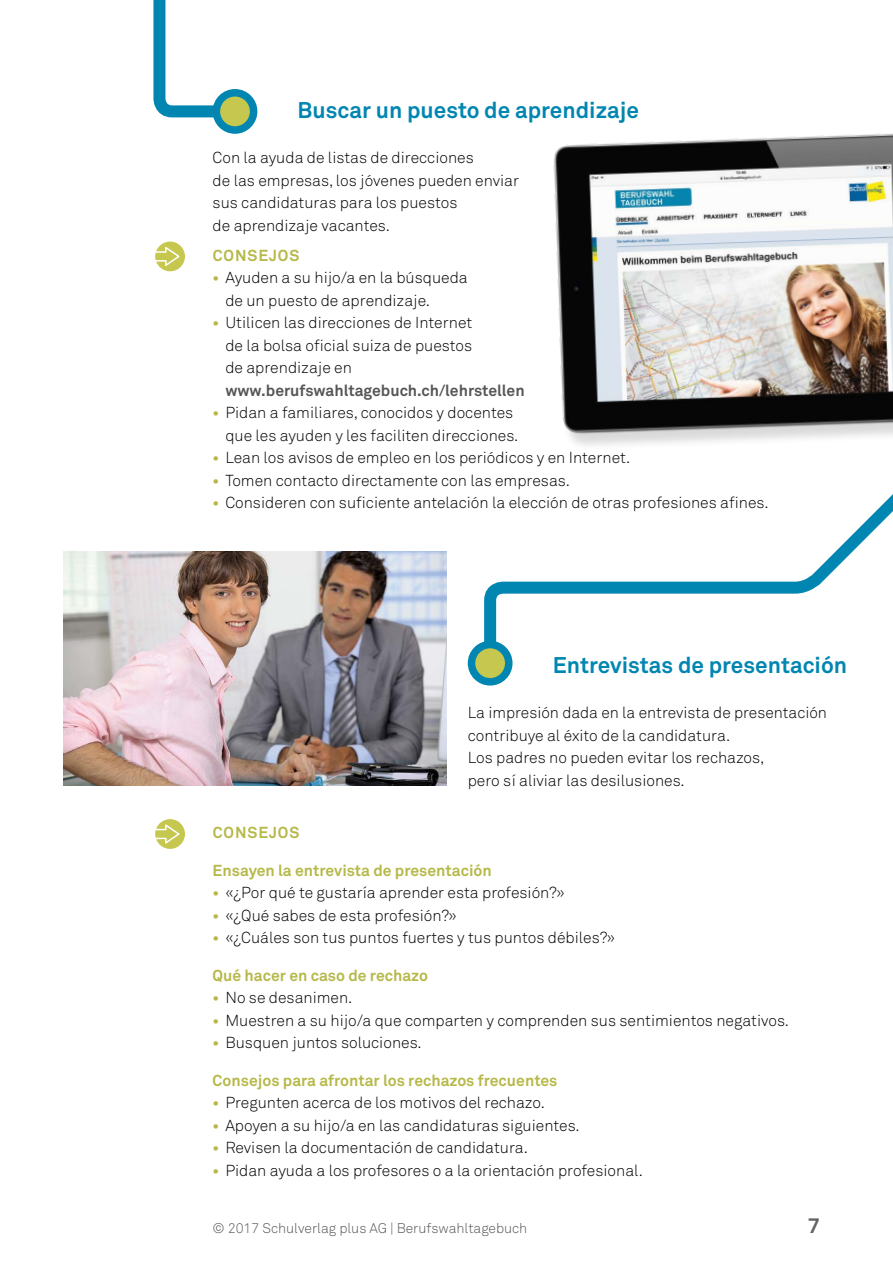
<style>
.page{position:relative;width:893px;height:1263px;background:#fff}
.page>*{position:absolute;margin:0;border:0;box-sizing:border-box;transform-origin:0 0}
.t1{font:700 22.5px "Akkurat Pro";color:#0086b1}
.t2{font:700 21px "Akkurat Pro";color:#636362}
.t3{font:300 15.75px/22.5px "Akkurat Pro";color:#000}
.t4{font:700 15.75px "Akkurat Pro";color:#b6b949}
.t5{font:700 15.75px "Akkurat Pro";color:#565656}
.t6{font:700 15.75px "Akkurat Pro";letter-spacing:.06em;color:#b6b949}
.t7{font:300 13.8px "Akkurat Pro";color:#565656}
.s1{font-weight:700;color:#b6b949}
</style>
<div class="page">
<div style="left:554px;top:137px;width:339px;height:315px;background:#000;opacity:.15"></div>
<img style="left:553px;top:133px;width:340px;height:306px">
<svg style="left:153px;top:0;width:101px;height:123px"></svg>
<div style="left:216px;top:93px;width:38px;height:37px;background:#c5c74e;border-radius:50%"></div>
<div style="left:213px;top:89px;width:44px;height:45px;border:8px solid #0086b1;border-radius:50%"></div>
<img style="left:64px;top:552px;width:382px;height:233px">
<svg style="left:479px;top:494px;width:414px;height:188px"></svg>
<div style="left:471px;top:644px;width:38px;height:38px;background:#c5c74e;border-radius:50%"></div>
<div style="left:468px;top:641px;width:44px;height:44px;border:8px solid #0086b1;border-radius:50%"></div>
<svg style="left:155px;top:242px;width:30px;height:29px"></svg>
<svg style="left:155px;top:819px;width:30px;height:30px"></svg>
<h1 class="t1" style="left:298px;top:96px;width:343px">Buscar un puesto de aprendizaje</h1>
<p class="t3" style="left:213px;top:146px;width:308px">Con la ayuda de listas de direcciones<br>de las empresas, los jóvenes pueden enviar sus candidaturas para los puestos<br>de aprendizaje vacantes.</p>
<p class="t6" style="left:213px;top:245px;width:88px">CONSEJOS</p>
<p class="t3" style="left:225px;top:266px;width:244px;text-indent:-13px"><span class="s1">•</span> Ayuden a su hijo/a en la búsqueda de un puesto de aprendizaje.</p>
<p class="t3" style="left:225px;top:311px;width:248px;text-align:justify;text-indent:-13px"><span class="s1">•</span> Utilicen las direcciones de Internet de la bolsa oficial suiza de puestos de aprendizaje en</p>
<p class="t5" style="left:225px;top:380px;width:301px">www.berufswahltagebuch.ch/lehrstellen</p>
<p class="t3" style="left:225px;top:401px;width:295px;text-indent:-13px"><span class="s1">•</span> Pidan a familiares, conocidos y docentes que les ayuden y les faciliten direcciones.</p>
<p class="t3" style="left:213px;top:446px;width:419px"><span class="s1">•</span> Lean los avisos de empleo en los periódicos y en Internet.</p>
<p class="t3" style="left:213px;top:469px;width:359px"><span class="s1">•</span> Tomen contacto directamente con las empresas.</p>
<p class="t3" style="left:213px;top:491px;width:557px"><span class="s1">•</span> Consideren con suficiente antelación la elección de otras profesiones afines.</p>
<h1 class="t1" style="left:553px;top:651px;width:296px">Entrevistas de presentación</h1>
<p class="t3" style="left:468px;top:701px;width:361px">La impresión dada en la entrevista de presentación contribuye al éxito de la candidatura.<br>Los padres no pueden evitar los rechazos,<br>pero sí aliviar las desilusiones.</p>
<p class="t6" style="left:213px;top:823px;width:88px">CONSEJOS</p>
<p class="t4" style="left:213px;top:860px;width:281px">Ensayen la entrevista de presentación</p>
<p class="t3" style="left:213px;top:881px;width:353px"><span class="s1">•</span> «¿Por qué te gustaría aprender esta profesión?»</p>
<p class="t3" style="left:213px;top:904px;width:246px"><span class="s1">•</span> «¿Qué sabes de esta profesión?»</p>
<p class="t3" style="left:213px;top:926px;width:404px"><span class="s1">•</span> «¿Cuáles son tus puntos fuertes y tus puntos débiles?»</p>
<p class="t4" style="left:213px;top:965px;width:217px">Qué hacer en caso de rechazo</p>
<p class="t3" style="left:213px;top:986px;width:141px"><span class="s1">•</span> No se desanimen.</p>
<p class="t3" style="left:213px;top:1009px;width:578px"><span class="s1">•</span> Muestren a su hijo/a que comparten y comprenden sus sentimientos negativos.</p>
<p class="t3" style="left:213px;top:1031px;width:211px"><span class="s1">•</span> Busquen juntos soluciones.</p>
<p class="t4" style="left:213px;top:1070px;width:346px">Consejos para afrontar los rechazos frecuentes</p>
<p class="t3" style="left:213px;top:1091px;width:334px"><span class="s1">•</span> Pregunten acerca de los motivos del rechazo.</p>
<p class="t3" style="left:213px;top:1114px;width:369px"><span class="s1">•</span> Apoyen a su hijo/a en las candidaturas siguientes.</p>
<p class="t3" style="left:213px;top:1136px;width:317px"><span class="s1">•</span> Revisen la documentación de candidatura.</p>
<p class="t3" style="left:213px;top:1159px;width:432px"><span class="s1">•</span> Pidan ayuda a los profesores o a la orientación profesional.</p>
<p class="t7" style="left:213px;top:1220px;width:316px">© 2017 Schulverlag plus AG | Berufswahltagebuch</p>
<h2 class="t2" style="left:808px;top:1213px;width:13px">7</h2>
</div>
